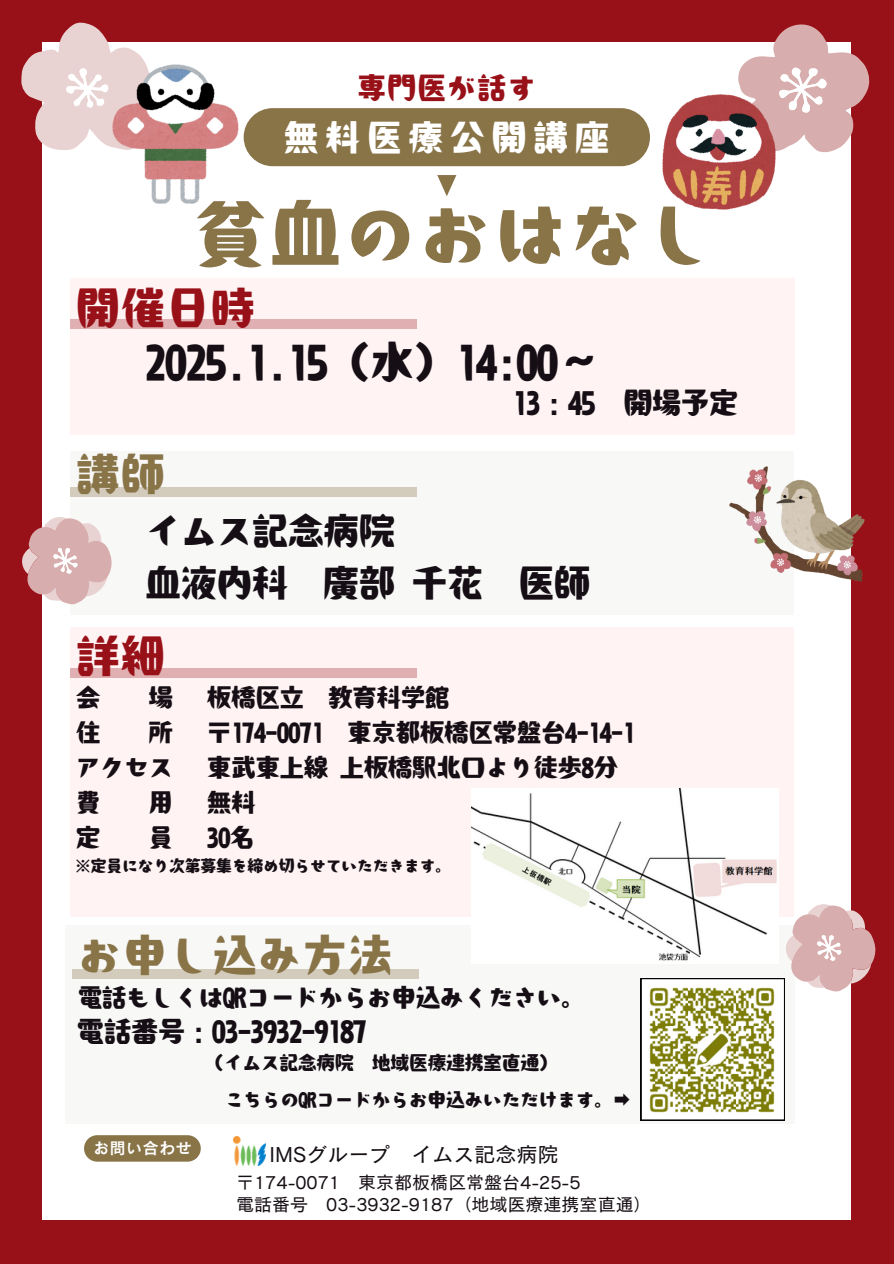
<style>
.page{position:relative;width:894px;height:1264px;background:#fff}
.page>*{position:absolute;margin:0;border:0;box-sizing:border-box;transform-origin:0 0}
.t1{font:75px "TT Akakane EB";color:#897448}
.t2{font:45px "TT Akakane EB";letter-spacing:-.05em;color:#150e14}
.t3{font:45px "TT Akakane EB";color:#897448}
.t4{font:45px "TT Akakane EB";color:#991118}
.t5{font:37.5px "TT Akakane EB";letter-spacing:-.05em;color:#150e14}
.t6{font:36px "TT Akakane EB";letter-spacing:.155em;color:#fff}
.t7{font:30px "TT Akakane EB";letter-spacing:-.05em;color:#150e14}
.t8{font:30px "TT Akakane EB";color:#991118}
.t9{font:28.5px "TT Akakane EB";letter-spacing:-.05em;color:#150e14}
.t10{font:25.5px/34.8px "TT Akakane EB";letter-spacing:-.05em;color:#150e14}
.t11{font:21px "Canva Cezanne Pro N M";color:#150e14}
.t12{font:19.5px "TT Akakane EB";letter-spacing:-.05em;color:#150e14}
.t13{font:18px "Canva Cezanne Pro N M";color:#150e14}
.t14{font:16.5px "TT Akakane EB";letter-spacing:-.05em;color:#150e14}
.t15{font:16.5px "Canva Cezanne Pro N DB";color:#fff}
</style>
<div class="page">
<div style="left:0;top:0;width:893px;height:1263px;background:#991118"></div>
<div style="left:43px;top:43px;width:807px;height:1177px;background:#fff"></div>
<svg style="left:437px;top:175px;width:19px;height:21px"></svg>
<div style="left:243px;top:108px;width:406px;height:58px;background:#897448;border-radius:29px"></div>
<div style="left:70px;top:278px;width:724px;height:157px;background:#fff3f3"></div>
<div style="left:70px;top:319px;width:347px;height:9px;background:#e0afb1"></div>
<svg style="left:84px;top:1135px;width:117px;height:26px"></svg>
<div style="left:70px;top:452px;width:724px;height:163px;background:#f8f8f7"></div>
<div style="left:70px;top:487px;width:347px;height:10px;background:#d3ccbc"></div>
<svg style="left:737px;top:24px;width:133px;height:130px"></svg>
<svg style="left:21px;top:22px;width:132px;height:129px"></svg>
<img style="left:662px;top:94px;width:113px;height:115px">
<img style="left:112px;top:64px;width:126px;height:140px">
<img style="left:729px;top:466px;width:135px;height:115px">
<svg style="left:22px;top:517px;width:90px;height:87px"></svg>
<div style="left:70px;top:627px;width:723px;height:289px;background:#fff3f3"></div>
<div style="left:70px;top:668px;width:347px;height:9px;background:#e0afb1"></div>
<div style="left:65px;top:925px;width:729px;height:199px;background:#f8f8f7"></div>
<div style="left:72px;top:969px;width:347px;height:9px;background:#d3ccbc"></div>
<svg style="left:778px;top:904px;width:98px;height:216px"></svg>
<img style="left:233px;top:1136px;width:32px;height:29px">
<img style="left:640px;top:978px;width:143px;height:143px">
<img style="left:471px;top:788px;width:307px;height:173px">
<p class="t8" style="left:356px;top:73px;width:181px">専門医が話す</p>
<h2 class="t6" style="left:283px;top:119px;width:329px">無料医療公開講座</h2>
<p class="t1" style="left:193px;top:196px;width:526px">貧血のおはなし</p>
<h2 class="t4" style="left:75px;top:285px;width:181px">開催日時</h2>
<h3 class="t2" style="left:144px;top:339px;width:440px">2025.1.15（水）14:00～</h3>
<h1 class="t3" style="left:75px;top:451px;width:91px">講師</h1>
<h2 class="t7" style="left:512px;top:388px;width:228px">13：45 開場予定</h2>
<h6 class="t5" style="left:144px;top:512px;width:253px">イムス記念病院</h6>
<p class="t5" style="left:144px;top:563px;width:448px">血液内科 廣部千花 医師</p>
<h6 class="t4" style="left:75px;top:633px;width:91px">詳細</h6>
<p class="t10" style="left:75px;top:680px;width:27px">会</p>
<p class="t10" style="left:148px;top:680px;width:27px">場</p>
<p class="t10" style="left:75px;top:715px;width:27px">住</p>
<p class="t10" style="left:206px;top:680px;width:430px">板橋区立 教育科学館<br>〒174-0071 東京都板橋区常盤台4-14-1東武東上線上板橋駅北口より徒歩8分無料</p>
<h3 class="t10" style="left:206px;top:819px;width:50px">30名</h3>
<p class="t10" style="left:75px;top:715px;width:100px;text-align:justify;text-indent:73px">所アクセス費</p>
<p class="t10" style="left:148px;top:784px;width:23px">用</p>
<p class="t10" style="left:75px;top:819px;width:27px">定</p>
<p class="t10" style="left:148px;top:819px;width:27px">員</p>
<p class="t14" style="left:75px;top:857px;width:378px">※定員になり次第募集を締め切らせていただきます。</p>
<h2 class="t3" style="left:77px;top:932px;width:316px">お申し込み方法</h2>
<p class="t10" style="left:77px;top:979px;width:510px">電話もしくはQRコードからお申込みください。</p>
<p class="t9" style="left:76px;top:1017px;width:292px">電話番号：03-3932-9187</p>
<p class="t12" style="left:205px;top:1052px;width:354px">（イムス記念病院 地域医療連携室直通）</p>
<p class="t15" style="left:93px;top:1139px;width:100px">お問い合わせ</p>
<h4 class="t12" style="left:224px;top:1089px;width:409px">こちらのQRコードからお申込みいただけます。➡</h4>
<p class="t11" style="left:269px;top:1143px;width:290px">IMSグループ イムス記念病院</p>
<p class="t13" style="left:236px;top:1194px;width:417px">電話番号 03-3932-9187（地域医療連携室直通）</p>
<p class="t13" style="left:236px;top:1173px;width:346px">〒174-0071 東京都板橋区常盤台4-25-5</p>
</div>
